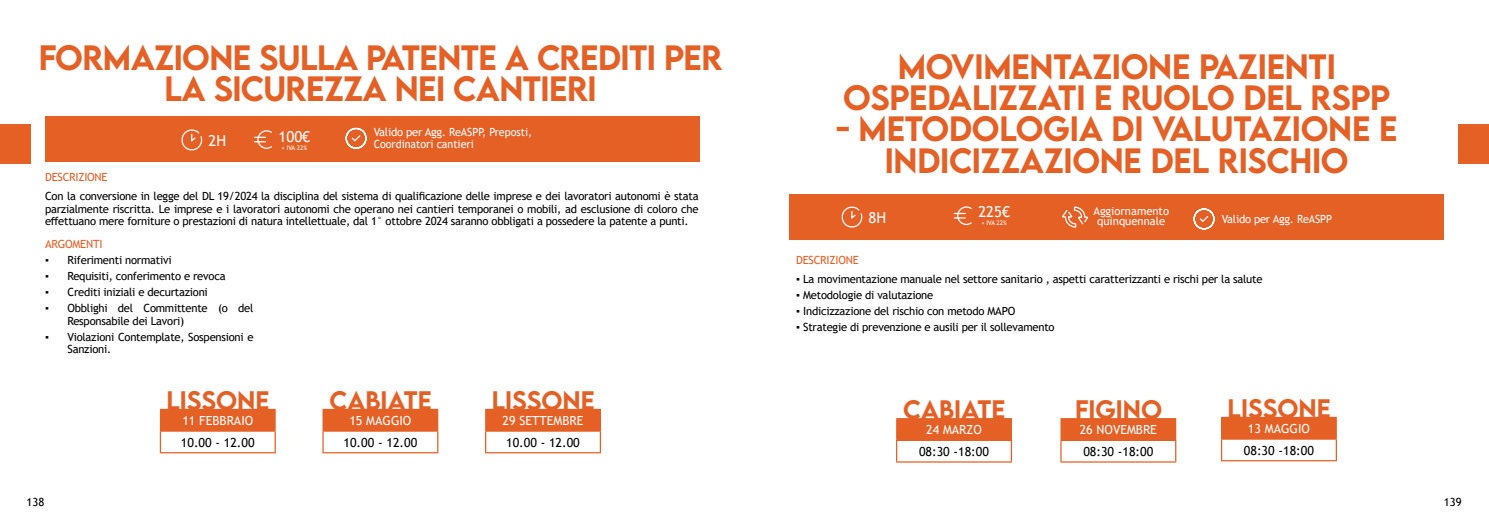
<style>
.page{position:relative;width:1489px;height:525px;background:#fff}
.page>*{position:absolute;margin:0;border:0;box-sizing:border-box;transform-origin:0 0}
.t1{font:500 31.25px "LEMONMILK";letter-spacing:-.01em;color:#e56025}
.t2{font:500 23.75px "LEMONMILK";color:#e56025}
.t3{font:15px "Trebuchet MS";color:#fff}
.t4{font:12.5px "Trebuchet MS";color:#000}
.t5{font:12.5px "Trebuchet MS";color:#fff}
.t6{font:11.25px/12.5px "Trebuchet MS";letter-spacing:-.02em;color:#000}
.t7{font:11.25px/11.2px "Trebuchet MS";color:#fff}
.t8{font:11.25px "Trebuchet MS";letter-spacing:-.02em;color:#e56025}
.t9{font:11.25px "Trebuchet MS";letter-spacing:-.02em;color:#fff}
.t10{font:6.25px "Trebuchet MS";color:#fff}
</style>
<div class="page">
<div style="left:1458px;top:124px;width:30px;height:39px;background:#e56025"></div>
<div style="left:0;top:124px;width:30px;height:39px;background:#e56025"></div>
<div style="left:45px;top:116px;width:654px;height:45px;background:#e56025"></div>
<div style="left:160px;top:409px;width:115px;height:22px;background:#e56025"></div>
<hr style="left:160px;top:408px;width:116px;height:2px;background:#e56025">
<svg style="left:275px;top:410px;width:1px;height:20px"></svg>
<hr style="left:160px;top:430px;width:116px;height:1px;background:#e56025">
<svg style="left:160px;top:431px;width:1px;height:21px"></svg>
<hr style="left:274px;top:431px;width:2px;height:21px;background:#e56025">
<hr style="left:160px;top:452px;width:116px;height:1px;background:#e56025">
<div style="left:323px;top:409px;width:115px;height:22px;background:#e56025"></div>
<hr style="left:322px;top:408px;width:116px;height:2px;background:#e56025">
<svg style="left:322px;top:410px;width:1px;height:42px"></svg>
<svg style="left:437px;top:431px;width:1px;height:21px"></svg>
<hr style="left:322px;top:452px;width:116px;height:1px;background:#e56025">
<div style="left:485px;top:409px;width:115px;height:22px;background:#e56025"></div>
<hr style="left:485px;top:408px;width:116px;height:2px;background:#e56025">
<svg style="left:600px;top:410px;width:1px;height:20px"></svg>
<hr style="left:485px;top:430px;width:116px;height:1px;background:#e56025">
<svg style="left:485px;top:410px;width:1px;height:42px"></svg>
<hr style="left:599px;top:431px;width:2px;height:21px;background:#e56025">
<hr style="left:485px;top:452px;width:116px;height:1px;background:#e56025">
<div style="left:1221px;top:417px;width:115px;height:22px;background:#e56025"></div>
<hr style="left:1220px;top:416px;width:116px;height:2px;background:#e56025">
<hr style="left:1220px;top:438px;width:116px;height:1px;background:#e56025">
<hr style="left:1220px;top:439px;width:2px;height:21px;background:#e56025">
<svg style="left:1335px;top:439px;width:1px;height:21px"></svg>
<hr style="left:1220px;top:460px;width:116px;height:1px;background:#e56025">
<svg style="left:181px;top:129px;width:22px;height:22px"></svg>
<svg style="left:345px;top:127px;width:22px;height:22px"></svg>
<svg style="left:254px;top:130px;width:18px;height:19px"></svg>
<div style="left:789px;top:194px;width:654px;height:45px;background:#e56025"></div>
<svg style="left:841px;top:206px;width:22px;height:22px"></svg>
<svg style="left:1193px;top:208px;width:22px;height:22px"></svg>
<svg style="left:953px;top:206px;width:19px;height:19px"></svg>
<div style="left:896px;top:418px;width:115px;height:22px;background:#e56025"></div>
<svg style="left:896px;top:419px;width:1px;height:42px"></svg>
<svg style="left:1010px;top:440px;width:1px;height:21px"></svg>
<hr style="left:896px;top:461px;width:115px;height:1px;background:#e56025">
<div style="left:1060px;top:418px;width:115px;height:22px;background:#e56025"></div>
<hr style="left:1060px;top:418px;width:116px;height:1px;background:#e56025">
<svg style="left:1175px;top:419px;width:1px;height:20px"></svg>
<hr style="left:1060px;top:439px;width:116px;height:1px;background:#e56025">
<svg style="left:1060px;top:419px;width:1px;height:42px"></svg>
<hr style="left:1174px;top:440px;width:2px;height:21px;background:#e56025">
<hr style="left:1060px;top:461px;width:116px;height:1px;background:#e56025">
<svg style="left:1062px;top:206px;width:27px;height:22px"></svg>
<h1 class="t1" style="left:39px;top:37px;width:41px">FORMAZ</h1>
<h1 class="t1" style="left:174px;top:37px;width:32px">IONE</h1>
<h1 class="t1" style="left:259px;top:37px;width:61px">SULLA</h1>
<h1 class="t1" style="left:366px;top:37px;width:20px">PATENTE</h1>
<h1 class="t1" style="left:505px;top:37px;width:54px">A CRED</h1>
<h1 class="t1" style="left:620px;top:37px;width:64px">ITI PER</h1>
<h1 class="t1" style="left:164px;top:68px;width:142px">LA SICUREZZA</h1>
<h1 class="t1" style="left:395px;top:68px;width:81px">NE I CANT</h1>
<h1 class="t1" style="left:540px;top:68px;width:58px">IERI</h1>
<h3 class="t3" style="left:208px;top:131px;width:19px">2H</h3>
<p class="t7" style="left:374px;top:126px;width:160px">Valido per Agg. ReASPP, Preposti,<br>Coordinatori cantieri</p>
<h3 class="t3" style="left:278px;top:127px;width:33px">100€</h3>
<p class="t10" style="left:281px;top:143px;width:27px">+ IVA 22%</p>
<p class="t8" style="left:45px;top:169px;width:64px">DESCRIZIONE</p>
<p class="t6" style="left:45px;top:190px;width:655px;text-align:justify">Con la conversione in legge del DL 19/2024 la disciplina del sistema di qualificazione delle imprese e dei lavoratori autonomi è stata parzialmente riscritta. Le imprese e i lavoratori autonomi che operano nei cantieri temporanei o mobili, ad esclusione di coloro che effettuano mere forniture o prestazioni di natura intellettuale, dal 1° ottobre 2024 saranno obbligati a possedere la patente a punti.</p>
<p class="t8" style="left:45px;top:237px;width:59px">ARGOMENTI</p>
<p class="t6" style="left:45px;top:254px;width:128px">▪ Riferimenti normativi</p>
<p class="t6" style="left:45px;top:270px;width:182px">▪ Requisiti, conferimento e revoca</p>
<p class="t6" style="left:45px;top:286px;width:164px">▪ Crediti iniziali e decurtazioni</p>
<p class="t6" style="left:68px;top:302px;width:187px;text-indent:-22px">▪ Obblighi del Committente (o del<br>Responsabile dei Lavori)</p>
<p class="t6" style="left:68px;top:330px;width:187px;text-indent:-22px">▪ Violazioni Contemplate, Sospensioni e<br>Sanzioni.</p>
<h1 class="t1" style="left:897px;top:46px;width:108px">MOVIMENTAZ</h1>
<h1 class="t1" style="left:1111px;top:46px;width:33px">IONE</h1>
<h1 class="t1" style="left:1198px;top:46px;width:20px">PAZ</h1>
<h1 class="t1" style="left:1257px;top:46px;width:30px">IENT</h1>
<h1 class="t1" style="left:1326px;top:46px;width:11px">I</h1>
<h1 class="t1" style="left:843px;top:77px;width:22px">OSPEDAL</h1>
<h1 class="t1" style="left:989px;top:77px;width:30px">IZZAT</h1>
<h1 class="t1" style="left:1076px;top:77px;width:112px">I E RUOLO</h1>
<h1 class="t1" style="left:1243px;top:77px;width:20px">DEL</h1>
<h1 class="t1" style="left:1310px;top:77px;width:81px">RSPP</h1>
<h1 class="t1" style="left:835px;top:108px;width:47px">- METODOLOG</h1>
<h1 class="t1" style="left:1069px;top:108px;width:103px">IA DI VAL</h1>
<h1 class="t1" style="left:1210px;top:108px;width:43px">UTAZ</h1>
<h1 class="t1" style="left:1291px;top:108px;width:33px">IONE</h1>
<h1 class="t1" style="left:1378px;top:108px;width:16px">E</h1>
<h1 class="t1" style="left:884px;top:140px;width:118px">INDICIZZAZ</h1>
<h1 class="t1" style="left:1063px;top:140px;width:33px">IONE</h1>
<h1 class="t1" style="left:1150px;top:140px;width:20px">DEL</h1>
<h1 class="t1" style="left:1217px;top:140px;width:52px">RISCH</h1>
<h1 class="t1" style="left:1311px;top:140px;width:36px">IO</h1>
<h3 class="t3" style="left:868px;top:208px;width:19px">8H</h3>
<p class="t9" style="left:1221px;top:212px;width:112px">Valido per Agg. ReASPP</p>
<h3 class="t3" style="left:978px;top:202px;width:33px">225€</h3>
<p class="t10" style="left:981px;top:218px;width:27px">+ IVA 22%</p>
<p class="t7" style="left:1093px;top:206px;width:77px;line-height:10px;text-align:center">Aggiornamento quinquennale</p>
<p class="t8" style="left:796px;top:252px;width:64px">DESCRIZIONE</p>
<p class="t6" style="left:796px;top:273px;width:468px">▪ La movimentazione manuale nel settore sanitario , aspetti caratterizzanti e rischi per la salute</p>
<p class="t6" style="left:796px;top:289px;width:139px">▪ Metodologie di valutazione</p>
<p class="t6" style="left:796px;top:305px;width:221px">▪ Indicizzazione del rischio con metodo MAPO</p>
<p class="t6" style="left:796px;top:321px;width:260px">▪ Strategie di prevenzione e ausili per il sollevamento</p>
<h2 class="t2" style="left:166px;top:384px;width:105px">LISSONE</h2>
<h2 class="t2" style="left:329px;top:384px;width:74px">CABIATE</h2>
<h2 class="t2" style="left:491px;top:384px;width:105px">LISSONE</h2>
<h2 class="t2" style="left:1227px;top:392px;width:105px">LISSONE</h2>
<p class="t5" style="left:182px;top:412px;width:72px">11 FEBBRAIO</p>
<p class="t4" style="left:181px;top:434px;width:75px">10.00 - 12.00</p>
<h2 class="t2" style="left:903px;top:393px;width:74px">CABIATE</h2>
<h2 class="t2" style="left:1074px;top:393px;width:89px">FIGINO</h2>
<p class="t5" style="left:926px;top:421px;width:57px">24 MARZO</p>
<p class="t4" style="left:919px;top:443px;width:71px">08:30 -18:00</p>
<p class="t5" style="left:349px;top:412px;width:63px">15 MAGGIO</p>
<p class="t4" style="left:343px;top:434px;width:75px">10.00 - 12.00</p>
<p class="t5" style="left:502px;top:412px;width:82px">29 SETTEMBRE</p>
<p class="t4" style="left:506px;top:434px;width:75px">10.00 - 12.00</p>
<p class="t5" style="left:1247px;top:420px;width:63px">13 MAGGIO</p>
<p class="t4" style="left:1243px;top:442px;width:71px">08:30 -18:00</p>
<p class="t5" style="left:1079px;top:421px;width:79px">26 NOVEMBRE</p>
<p class="t4" style="left:1083px;top:443px;width:71px">08:30 -18:00</p>
<p class="t6" style="left:27px;top:495px;width:19px">138</p>
<p class="t6" style="left:1443px;top:495px;width:19px">139</p>
</div>
